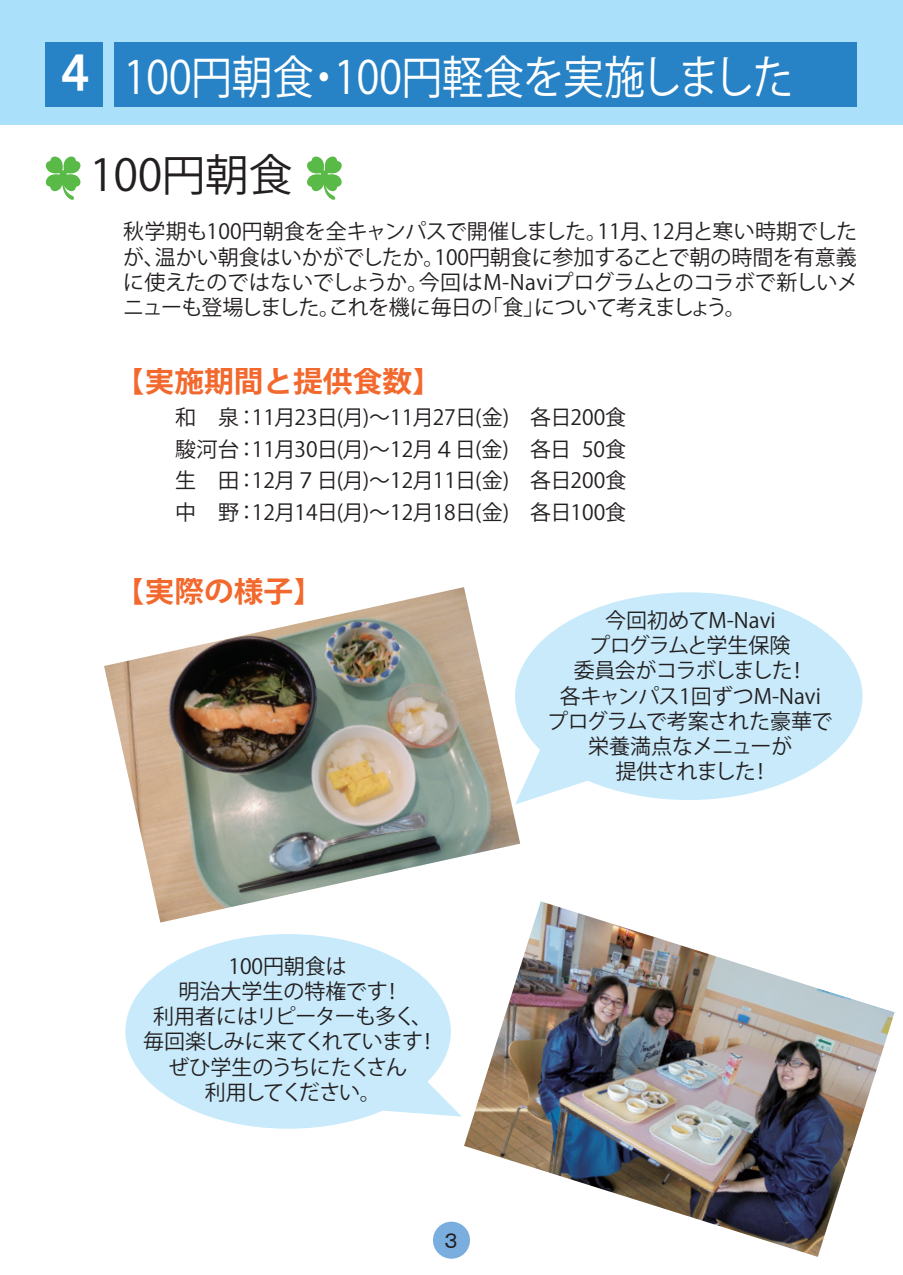
<style>
.page{position:relative;width:903px;height:1275px;background:#fff}
.page>*{position:absolute;margin:0;border:0;box-sizing:border-box;transform-origin:0 0}
.t1{font:45.5px "Koz Go Pr 6 N";letter-spacing:-.01em;color:#fff;scale:.9 1}
.t2{font:43.75px "Koz Go Pr 6 N";color:#231f20}
.t3{font:700 29.75px "Koz Go Pr 6 N";color:#f2682d}
.t4{font:21px/25.2px "Koz Go Pr 6 N";letter-spacing:-.03em;color:#231f20;text-align:justify}
.t5{font:21px "MS Gothic";color:#231f20}
.s1{font-family:"HGS Gothic E"}
</style>
<div class="page">
<div style="left:0;top:0;width:903px;height:124px;background:#aae0f9"></div>
<div style="left:46px;top:43px;width:57px;height:64px;background:#2783c5"></div>
<div style="left:115px;top:43px;width:742px;height:64px;background:#2783c5"></div>
<div style="left:433px;top:1222px;width:37px;height:37px;background:#79aede;border-radius:50%"></div>
<svg style="left:520px;top:592px;width:342px;height:211px;fill:#c8eafb"></svg>
<svg style="left:125px;top:934px;width:337px;height:195px;fill:#c8eafb"></svg>
<svg style="left:45px;top:156px;width:36px;height:44px"></svg>
<svg style="left:307px;top:156px;width:35px;height:44px"></svg>
<img style="left:104px;top:587px;width:416px;height:335px">
<img style="left:464px;top:901px;width:430px;height:356px">
<h1 class="t1" style="left:53px;top:52px;width:824px"><span class="s1">４</span> 100円朝食・100円軽食を実施しました</h1>
<h2 class="t2" style="left:90px;top:150px;width:204px">100円朝食</h2>
<p class="t4" style="left:123px;top:219px;width:736px">秋学期も100円朝食を全キャンパスで開催しました。11月、12月と寒い時期でしたが、温かい朝食はいかがでしたか。100円朝食に参加することで朝の時間を有意義に使えたのではないでしょうか。今回はM-Naviプログラムとのコラボで新しいメニューも登場しました。これを機に毎日の「食」について考えましょう。</p>
<h3 class="t3" style="left:115px;top:364px;width:328px">【実施期間と提供食数】</h3>
<p class="t4" style="left:175px;top:402px;width:453px;line-height:31.5px">和 泉：11月23日(月)～11月27日(金)　各日200食駿河台：11月30日(月)～12月４日(金)　各日 50食生 田：12月７日(月)～12月11日(金)　各日200食中 野：12月14日(月)～12月18日(金)　各日100食</p>
<h3 class="t3" style="left:115px;top:574px;width:209px">【実際の様子】</h3>
<p class="t4" style="left:143px;top:954px;width:297px;text-align:center">100円朝食は<br>明治大学生の特権です！<br>利用者にはリピーターも多く、毎回楽しみに来てくれています！ぜひ学生のうちにたくさん<br>利用してください。</p>
<p class="t5" style="left:440px;top:1230px;width:22px">３</p>
<p class="t4" style="left:547px;top:608px;width:287px;text-align:center">今回初めてM-Navi<br>プログラムと学生保険<br>委員会がコラボしました！<br>各キャンパス1回ずつM-Naviプログラムで考案された豪華で栄養満点なメニューが<br>提供されました！</p>
</div>
